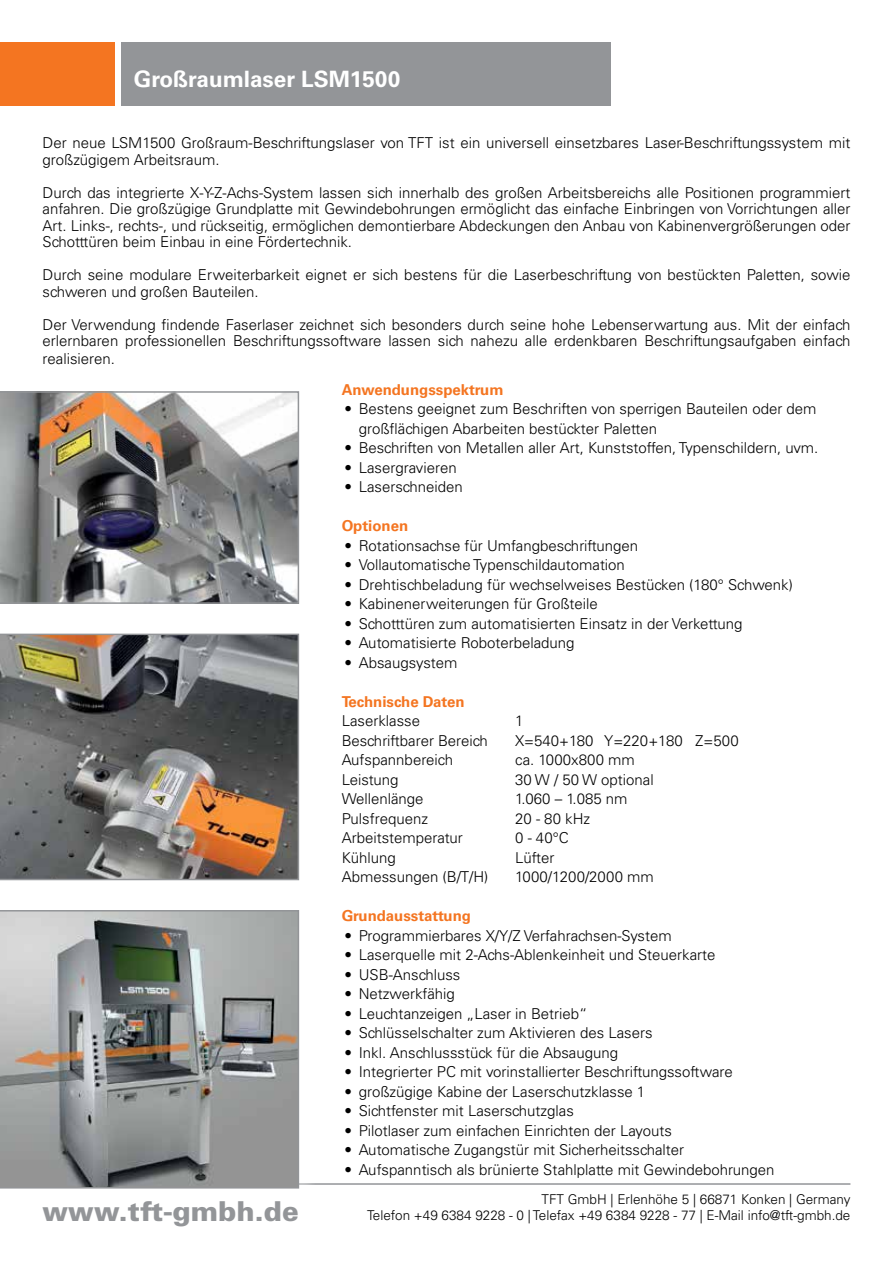
<style>
.page{position:relative;width:893px;height:1263px;background:#fff}
.page>*{position:absolute;margin:0;border:0;box-sizing:border-box;transform-origin:0 0}
.t1{font:900 27.45px "Univers";color:#939598}
.t2{font:700 22.5px "Univers";color:#fff}
.t3{font:300 15px/16.5px "Univers";color:#000}
.t4{font:700 15px "Univers";color:#f47521}
.t5{font:300 13.5px/16.2px "Univers";color:#000;text-align:right}
</style>
<div class="page">
<div style="left:121px;top:43px;width:489px;height:63px;background:#939598"></div>
<div style="left:0;top:43px;width:115px;height:63px;background:#f47521"></div>
<img style="left:0;top:634px;width:299px;height:246px">
<svg style="left:0;top:391px;width:299px;height:213px;background:#8f8b89"></svg>
<hr style="left:43px;top:1183px;width:807px;height:2px;background:#939598">
<div style="left:0;top:912px;width:318px;height:295px;background:#fff"></div>
<svg style="left:0;top:910px;width:299px;height:278px;background:#929493"></svg>
<h2 class="t2" style="left:134px;top:65px;width:268px">Großraumlaser LSM1500</h2>
<p class="t3" style="left:43px;top:135px;width:809px">Der neue LSM1500 Großraum-Beschriftungslaser von TFT ist ein universell einsetzbares Laser-Beschriftungssystem mit großzügigem Arbeitsraum.</p>
<p class="t3" style="left:43px;top:184px;width:809px;text-align:justify">Durch das integrierte X-Y-Z-Achs-System lassen sich innerhalb des großen Arbeitsbereichs alle Positionen programmiert anfahren. Die großzügige Grundplatte mit Gewindebohrungen ermöglicht das einfache Einbringen von Vorrichtungen aller Art. Links-, rechts-, und rückseitig, ermöglichen demontierbare Abdeckungen den Anbau von Kabinenvergrößerungen oder Schotttüren beim Einbau in eine Fördertechnik.</p>
<p class="t3" style="left:43px;top:267px;width:809px">Durch seine modulare Erweiterbarkeit eignet er sich bestens für die Laserbeschriftung von bestückten Paletten, sowie schweren und großen Bauteilen.</p>
<p class="t3" style="left:43px;top:316px;width:809px">Der Verwendung findende Faserlaser zeichnet sich besonders durch seine hohe Lebenserwartung aus. Mit der einfach erlernbaren professionellen Beschriftungssoftware lassen sich nahezu alle erdenkbaren Beschriftungsaufgaben einfach</p>
<p class="t3" style="left:43px;top:351px;width:74px">realisieren.</p>
<h1 class="t1" style="left:42px;top:1194px;width:258px">www.tft-gmbh.de</h1>
<p class="t4" style="left:342px;top:381px;width:163px">Anwendungsspektrum</p>
<p class="t3" style="left:359px;top:399px;width:459px;line-height:19.5px;text-indent:-14px">• Bestens geeignet zum Beschriften von sperrigen Bauteilen oder dem großflächigen Abarbeiten bestückter Paletten</p>
<p class="t3" style="left:344px;top:440px;width:475px">• Beschriften von Metallen aller Art, Kunststoffen, Typenschildern, uvm.</p>
<p class="t3" style="left:344px;top:459px;width:114px">• Lasergravieren</p>
<p class="t3" style="left:344px;top:479px;width:120px">• Laserschneiden</p>
<p class="t4" style="left:342px;top:517px;width:68px">Optionen</p>
<p class="t3" style="left:344px;top:537px;width:295px">• Rotationsachse für Umfangbeschriftungen</p>
<p class="t3" style="left:344px;top:557px;width:282px">• Vollautomatische Typenschildautomation</p>
<p class="t3" style="left:344px;top:576px;width:450px">• Drehtischbeladung für wechselweises Bestücken (180° Schwenk)</p>
<p class="t3" style="left:344px;top:596px;width:255px">• Kabinenerweiterungen für Großteile</p>
<p class="t3" style="left:344px;top:615px;width:399px">• Schotttüren zum automatisierten Einsatz in der Verkettung</p>
<p class="t3" style="left:344px;top:635px;width:232px">• Automatisierte Roboterbeladung</p>
<p class="t3" style="left:344px;top:654px;width:115px">• Absaugsystem</p>
<p class="t4" style="left:342px;top:693px;width:124px">Technische Daten</p>
<p class="t3" style="left:342px;top:713px;width:80px">Laserklasse</p>
<p class="t3" style="left:515px;top:713px;width:10px">1</p>
<p class="t3" style="left:342px;top:732px;width:148px">Beschriftbarer Bereich</p>
<p class="t3" style="left:515px;top:732px;width:225px">X=540+180 Y=220+180 Z=500</p>
<p class="t3" style="left:342px;top:752px;width:113px">Aufspannbereich</p>
<p class="t3" style="left:515px;top:752px;width:121px">ca. 1000x800 mm</p>
<p class="t3" style="left:342px;top:771px;width:58px">Leistung</p>
<p class="t3" style="left:515px;top:771px;width:140px">30 W / 50 W optional</p>
<p class="t3" style="left:342px;top:791px;width:83px">Wellenlänge</p>
<p class="t3" style="left:515px;top:791px;width:114px">1.060 – 1.085 nm</p>
<p class="t3" style="left:342px;top:810px;width:88px">Pulsfrequenz</p>
<p class="t3" style="left:515px;top:810px;width:76px">20 - 80 kHz</p>
<p class="t3" style="left:342px;top:830px;width:123px">Arbeitstemperatur</p>
<p class="t3" style="left:515px;top:830px;width:55px">0 - 40°C</p>
<p class="t3" style="left:342px;top:849px;width:56px">Kühlung</p>
<p class="t3" style="left:515px;top:849px;width:41px">Lüfter</p>
<p class="t3" style="left:342px;top:869px;width:148px">Abmessungen (B/T/H)</p>
<p class="t3" style="left:515px;top:869px;width:140px">1000/1200/2000 mm</p>
<p class="t4" style="left:342px;top:907px;width:131px">Grundausstattung</p>
<p class="t3" style="left:344px;top:927px;width:329px">• Programmierbares X/Y/Z Verfahrachsen-System</p>
<p class="t3" style="left:344px;top:947px;width:373px">• Laserquelle mit 2-Achs-Ablenkeinheit und Steuerkarte</p>
<p class="t3" style="left:344px;top:966px;width:117px">• USB-Anschluss</p>
<p class="t3" style="left:344px;top:986px;width:112px">• Netzwerkfähig</p>
<p class="t3" style="left:344px;top:1005px;width:244px">• Leuchtanzeigen „Laser in Betrieb“</p>
<p class="t3" style="left:344px;top:1025px;width:310px">• Schlüsselschalter zum Aktivieren des Lasers</p>
<p class="t3" style="left:344px;top:1044px;width:275px">• Inkl. Anschlussstück für die Absaugung</p>
<p class="t3" style="left:344px;top:1064px;width:390px">• Integrierter PC mit vorinstallierter Beschriftungssoftware</p>
<p class="t3" style="left:344px;top:1083px;width:302px">• großzügige Kabine der Laserschutzklasse 1</p>
<p class="t3" style="left:344px;top:1103px;width:231px">• Sichtfenster mit Laserschutzglas</p>
<p class="t3" style="left:344px;top:1122px;width:329px">• Pilotlaser zum einfachen Einrichten der Layouts</p>
<p class="t3" style="left:344px;top:1142px;width:341px">• Automatische Zugangstür mit Sicherheitsschalter</p>
<p class="t3" style="left:344px;top:1161px;width:432px">• Aufspanntisch als brünierte Stahlplatte mit Gewindebohrungen</p>
<p class="t5" style="left:367px;top:1191px;width:485px">TFT GmbH | Erlenhöhe 5 | 66871 Konken | Germany<br>Telefon +49 6384 9228 - 0 | Telefax +49 6384 9228 - 77 | E-Mail info@tft-gmbh.de</p>
</div>
